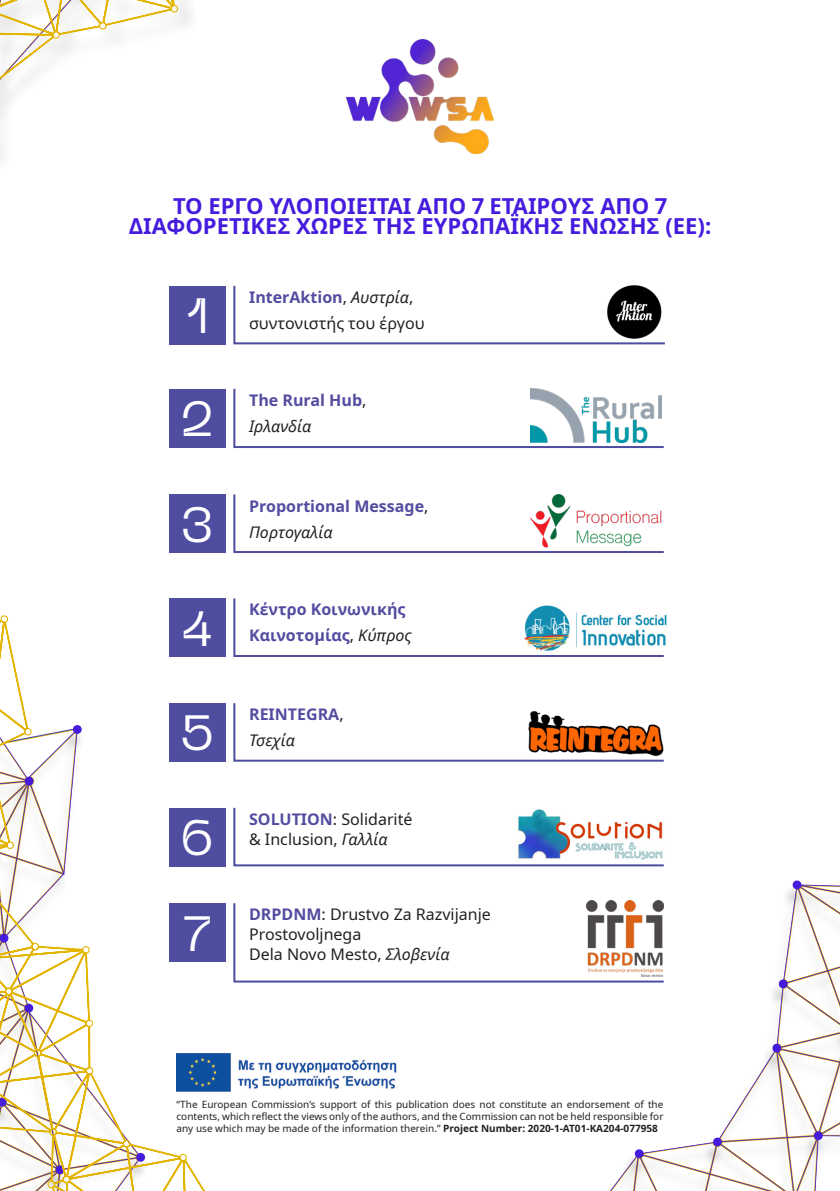
<style>
.page{position:relative;width:840px;height:1191px;background:#fff}
.page>*{position:absolute;margin:0;border:0;box-sizing:border-box;transform-origin:0 0}
.Paragraph_Style_1{font:49.2px "Neue Machina";color:#fff}
.Paragraph_Style_1-2{font:700 22px/20px "Noto Sans";color:#451cde;text-align:center}
.Paragraph_Style_1-3{font:16px/20px "Noto Sans";color:#231f20}
.Paragraph_Style_1-4{font:700 16px "Noto Sans";color:#534ca0}
.Paragraph_Style_1-5{font:italic 16px "Noto Sans";color:#231f20}
.Paragraph_Style_1-6{font:10px/12px "Noto Sans";color:#231f20;text-align:justify}
.s1{font-weight:400;color:#231f20}
.s2{font-weight:400;font-style:italic;color:#231f20}
.s3{font-weight:700;color:#534ca0}
.s4{font-style:italic}
.s5{font-weight:700}
</style>
<div class="page">
<svg style="left:589px;top:880px;width:250px;height:311px"></svg>
<svg style="left:0;top:0;width:482px;height:161px"></svg>
<svg style="left:0;top:615px;width:223px;height:576px"></svg>
<img style="left:176px;top:1053px;width:221px;height:38px">
<img style="left:346px;top:40px;width:147px;height:113px">
<div style="left:169px;top:286px;width:56px;height:58px;background:#4e4da0"></div>
<svg style="left:233px;top:285px;width:432px;height:60px"></svg>
<div style="left:169px;top:389px;width:56px;height:58px;background:#4e4da0"></div>
<svg style="left:233px;top:388px;width:431px;height:60px"></svg>
<div style="left:169px;top:494px;width:56px;height:59px;background:#4e4da0"></div>
<svg style="left:233px;top:494px;width:431px;height:59px"></svg>
<div style="left:169px;top:598px;width:56px;height:59px;background:#4e4da0"></div>
<svg style="left:233px;top:598px;width:432px;height:59px"></svg>
<div style="left:169px;top:703px;width:56px;height:58px;background:#4e4da0"></div>
<svg style="left:233px;top:703px;width:431px;height:59px"></svg>
<div style="left:169px;top:807px;width:56px;height:59px;background:#4e4da0"></div>
<svg style="left:233px;top:807px;width:431px;height:60px"></svg>
<div style="left:169px;top:903px;width:56px;height:58px;background:#4e4da0"></div>
<svg style="left:233px;top:901px;width:432px;height:82px"></svg>
<p class="Paragraph_Style_1-2" style="left:129px;top:196px;width:583px">ΤΟ ΈΡΓΟ ΥΛΟΠΟΙΕΊΤΑΙ ΑΠΌ 7 ΕΤΑΊΡΟΥΣ ΑΠΌ 7<br>ΔΙΑΦΟΡΕΤΙΚΈΣ ΧΏΡΕΣ ΤΗ Σ ΕΥΡΩΠΑΪΚΉΣ ΈΝΩΣΗ Σ (ΕΕ):</p>
<p class="Paragraph_Style_1" style="left:185px;top:285px;width:25px">1</p>
<p class="Paragraph_Style_1" style="left:181px;top:388px;width:34px">2</p>
<p class="Paragraph_Style_1" style="left:180px;top:493px;width:35px">3</p>
<p class="Paragraph_Style_1" style="left:181px;top:597px;width:34px">4</p>
<p class="Paragraph_Style_1" style="left:180px;top:702px;width:36px">5</p>
<p class="Paragraph_Style_1" style="left:180px;top:806px;width:35px">6</p>
<p class="Paragraph_Style_1" style="left:183px;top:902px;width:30px">7</p>
<p class="Paragraph_Style_1-4" style="left:249px;top:286px;width:166px">InterAktion<span class="s1">,</span> <span class="s2">Αυστρία</span><span class="s1">,</span></p>
<p class="Paragraph_Style_1-3" style="left:249px;top:313px;width:177px">συντονιστής του έργου</p>
<p class="Paragraph_Style_1-4" style="left:249px;top:389px;width:119px">The Rural Hub<span class="s1">,</span></p>
<p class="Paragraph_Style_1-5" style="left:249px;top:414px;width:64px">Ιρλανδία</p>
<p class="Paragraph_Style_1-4" style="left:249px;top:494px;width:181px">Proportional Message<span class="s1">,</span></p>
<p class="Paragraph_Style_1-5" style="left:249px;top:520px;width:85px">Πορτογαλία</p>
<p class="Paragraph_Style_1-4" style="left:249px;top:598px;width:158px">Κέντρο Κοινωνικής</p>
<p class="Paragraph_Style_1-4" style="left:249px;top:624px;width:164px">Καινοτομίας<span class="s1">,</span> <span class="s2">Κύπρος</span></p>
<p class="Paragraph_Style_1-4" style="left:249px;top:703px;width:96px">REINTEGRA<span class="s1">,</span></p>
<p class="Paragraph_Style_1-5" style="left:249px;top:729px;width:47px">Τσεχία</p>
<p class="Paragraph_Style_1-3" style="left:249px;top:809px;width:165px"><span class="s3">SOLUTION</span>: Solidarité</p>
<p class="Paragraph_Style_1-3" style="left:249px;top:829px;width:140px">&amp; Inclusion, <span class="s4">Γαλλία</span></p>
<p class="Paragraph_Style_1-3" style="left:249px;top:905px;width:243px"><span class="s3">DRPDNM</span>: Drustvo Za Razvijanje<br>Prostovoljnega</p>
<p class="Paragraph_Style_1-3" style="left:249px;top:945px;width:202px">Dela Novo Mesto, <span class="s4">Σλοβενία</span></p>
<p class="Paragraph_Style_1-6" style="left:176px;top:1099px;width:488px">“The European Commission’s support of this publication does not constitute an endorsement of the contents, which reflect the views only of the authors, and the Commission can not be held responsible for any use which may be made of the information therein.” <span class="s5">Project Number: 2020-1-AT01-KA204-077958</span></p>
</div>
